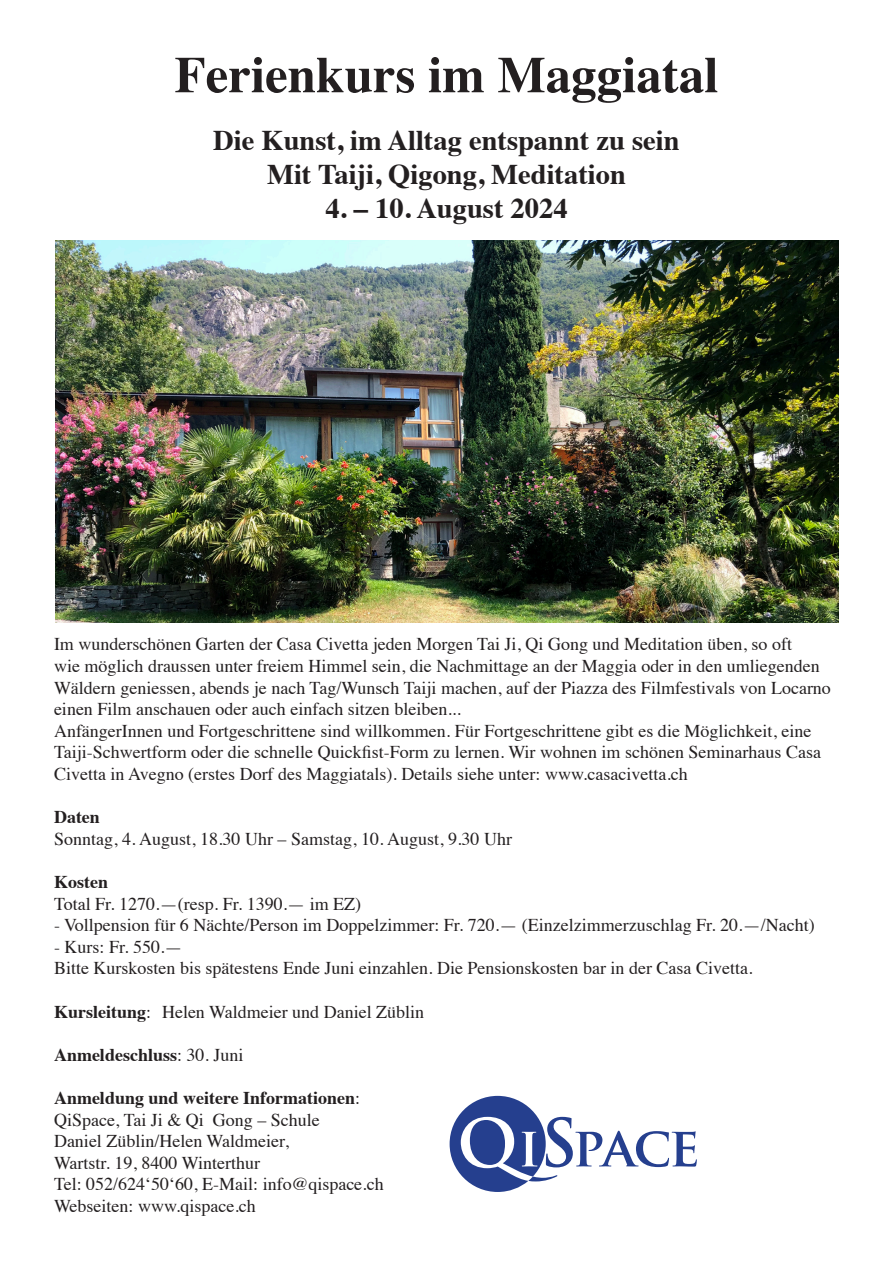
<style>
.page{position:relative;width:893px;height:1263px;background:#fff}
.page>*{position:absolute;margin:0;border:0;box-sizing:border-box;transform-origin:0 0}
.t1{font:700 54px "Trajan Pro";color:#253f8e}
.t2{font:700 51px "Times";color:#231f20}
.t3{font:700 28.5px "Times";color:#231f20}
.t4{font:18px/21.6px "Times";color:#231f20}
.t5{font:700 18px "Times";color:#231f20}
.s1{font-weight:700}
.s2{font-weight:400}
.s3{color:#fff}
.s4{font-size:64.5px}
</style>
<div class="page">
<img style="left:56px;top:240px;width:783px;height:383px">
<svg style="left:450px;top:1096px;width:107px;height:96px"></svg>
<p class="t2" style="left:174px;top:26px;width:545px">Ferienkurs im Maggiatal</p>
<p class="t3" style="left:213px;top:113px;width:468px">Die Kunst, im Alltag entspannt zu sein</p>
<p class="t3" style="left:267px;top:147px;width:360px">Mit Taiji, Qigong, Meditation</p>
<p class="t3" style="left:325px;top:181px;width:244px">4. – 10. August 2024</p>
<p class="t4" style="left:54px;top:632px;width:778px">Im wunderschönen Garten der Casa Civetta jeden Morgen Tai Ji, Qi Gong und Meditation üben, so oft<br>wie möglich draussen unter freiem Himmel sein, die Nachmittage an der Maggia oder in den umliegenden Wäldern geniessen, abends je nach Tag/Wunsch Taiji machen, auf der Piazza des Filmfestivals von Locarno einen Film anschauen oder auch einfach sitzen bleiben...</p>
<p class="t4" style="left:54px;top:718px;width:769px">AnfängerInnen und Fortgeschrittene sind willkommen. Für Fortgeschrittene gibt es die Möglichkeit, eine<br>Taiji-Schwertform oder die schnelle Quickfist-Form zu lernen. Wir wohnen im schönen Seminarhaus Casa<br>Civetta in Avegno (erstes Dorf des Maggiatals). Details siehe unter: www.casacivetta.ch</p>
<p class="t5" style="left:54px;top:800px;width:47px">Daten</p>
<p class="t4" style="left:54px;top:826px;width:460px">Sonntag, 4. August, 18.30 Uhr – Samstag, 10. August, 9.30 Uhr</p>
<p class="t5" style="left:54px;top:865px;width:55px">Kosten</p>
<p class="t4" style="left:54px;top:891px;width:309px">Total Fr. 1270.—(resp. Fr. 1390.— im EZ)</p>
<p class="t4" style="left:54px;top:913px;width:762px">- Vollpension für 6 Nächte/Person im Doppelzimmer: Fr. 720.— (Einzelzimmerzuschlag Fr. 20.—/Nacht)</p>
<p class="t4" style="left:54px;top:934px;width:130px">- Kurs: Fr. 550.—</p>
<p class="t4" style="left:54px;top:956px;width:700px">Bitte Kurskosten bis spätestens Ende Juni einzahlen. Die Pensionskosten bar in der Casa Civetta.</p>
<p class="t4" style="left:54px;top:999px;width:372px"><span class="s1">Kursleitung</span>: Helen Waldmeier und Daniel Züblin</p>
<p class="t5" style="left:54px;top:1037px;width:191px">Anmeldeschluss<span class="s2">: 30. Juni</span></p>
<p class="t5" style="left:54px;top:1081px;width:308px">Anmeldung und weitere Informationen<span class="s2">:</span></p>
<p class="t4" style="left:54px;top:1107px;width:267px">QiSpace, Tai Ji &amp; Qi Gong – Schule</p>
<p class="t4" style="left:54px;top:1129px;width:236px">Daniel Züblin/Helen Waldmeier,</p>
<p class="t4" style="left:54px;top:1150px;width:208px">Wartstr. 19, 8400 Winterthur</p>
<p class="t4" style="left:54px;top:1172px;width:331px">Tel: 052/624‘50‘60, E-Mail: info@qispace.ch</p>
<p class="t4" style="left:54px;top:1193px;width:203px">Webseiten: www.qispace.ch</p>
<p class="t1" style="left:518px;top:1113px;width:183px"><span class="s3">I</span><span class="s4">S</span>PACE</p>
</div>
